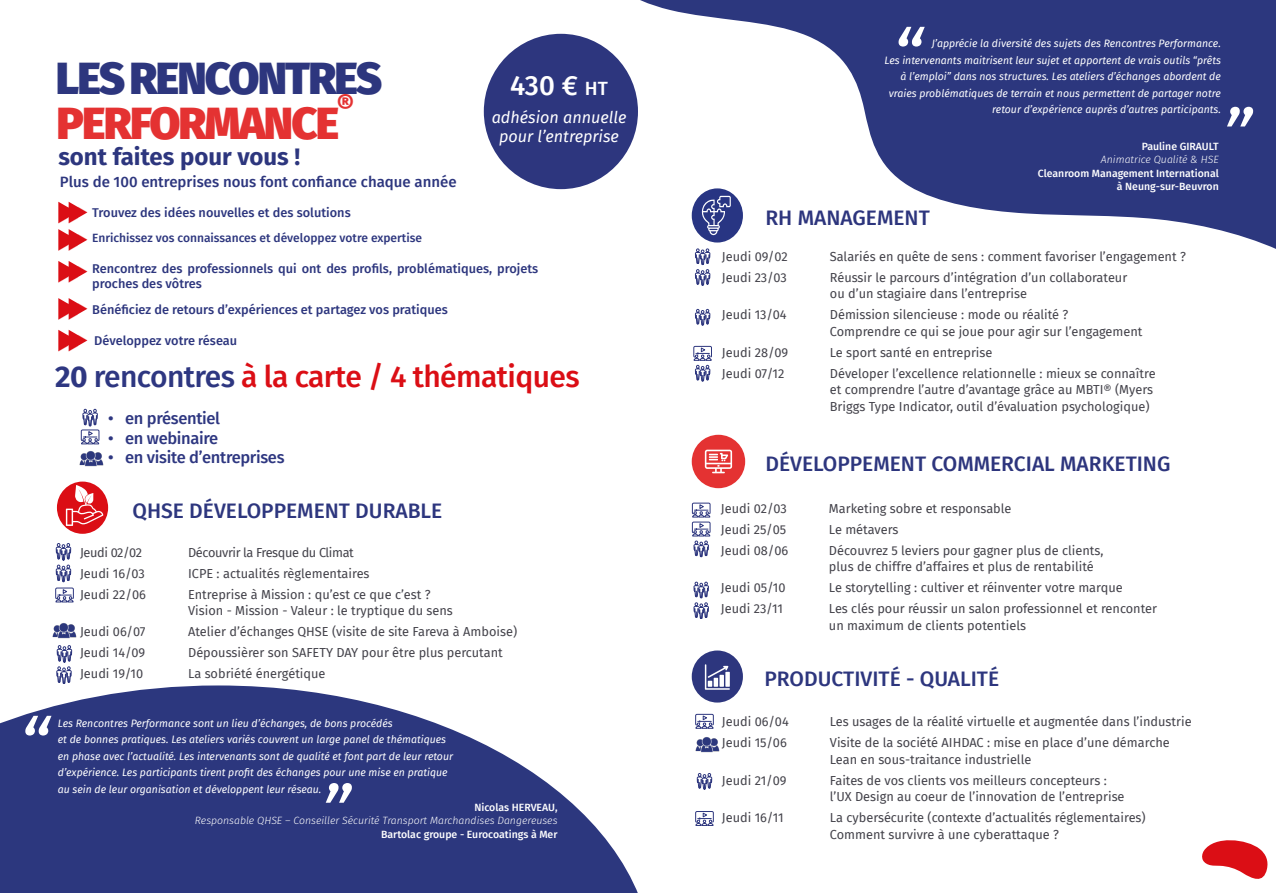
<style>
.page{position:relative;width:1276px;height:893px;background:#fff}
.page>*{position:absolute;margin:0;border:0;box-sizing:border-box;transform-origin:0 0}
.t1{font:italic 75px "Fira Sans";color:#fff}
.t2{font:800 45px "Fira Sans";letter-spacing:-.04em;color:#2d367e}
.t3{font:800 45px "Fira Sans";letter-spacing:-.04em;color:#e43232}
.t4{font:500 30px "Fira Sans";letter-spacing:-.02em;color:#db0e15}
.t5{font:500 27.6px "Fira Sans";color:#fff}
.t6{font:800 26.25px "Fira Sans";color:#e43232}
.t7{font:700 24px "Fira Sans";color:#2d367e}
.t8{font:500 21px "Fira Sans";color:#2d367e}
.t9{font:500 21px "Fira Sans";color:#2d357d}
.t10{font:500 16.5px "Fira Sans";letter-spacing:-.02em;color:#2e3781}
.t11{font:italic 16.2px/19.4px "Fira Sans";color:#fff;text-align:center}
.t12{font:500 15px "Fira Sans";color:#2d367e}
.t13{font:12.75px/16.5px "Fira Sans";color:#43424a}
.t14{font:500 12.75px/15px "Fira Sans";color:#2d367e}
.t15{font:12.75px "Fira Sans";letter-spacing:-.03em;color:#43424a}
.t16{font:500 12px "Fira Sans";color:#2d367e}
.t17{font:italic 10.5px/16.5px "Fira Sans";color:#fff}
.t18{font:500 10.5px/13.5px "Fira Sans";color:#fff;text-align:right}
.t19{font:italic 300 10.5px "Fira Sans";color:#fff}
.s1{font-size:19.2px}
.s2{font-weight:700;color:#2e3781}
.s3{color:#2e3781}
.s4{color:#2d367e}
</style>
<div class="page">
<div style="left:692px;top:650px;width:51px;height:53px;background:#2d367e;border-radius:50%"></div>
<svg style="left:705px;top:664px;width:25px;height:26px"></svg>
<div style="left:692px;top:435px;width:53px;height:53px;background:#e43232;border-radius:50%"></div>
<svg style="left:705px;top:450px;width:27px;height:23px"></svg>
<svg style="left:1202px;top:840px;width:66px;height:39px"></svg>
<svg style="left:58px;top:202px;width:29px;height:21px"></svg>
<svg style="left:58px;top:261px;width:29px;height:21px"></svg>
<svg style="left:58px;top:330px;width:29px;height:21px"></svg>
<svg style="left:58px;top:229px;width:29px;height:22px"></svg>
<svg style="left:58px;top:298px;width:29px;height:22px"></svg>
<div style="left:484px;top:34px;width:154px;height:155px;background:#2d367e;border-radius:50%"></div>
<svg style="left:694px;top:257px;width:16px;height:29px"></svg>
<svg style="left:694px;top:309px;width:16px;height:17px"></svg>
<svg style="left:693px;top:346px;width:19px;height:36px"></svg>
<svg style="left:691px;top:502px;width:20px;height:56px"></svg>
<svg style="left:693px;top:581px;width:16px;height:38px"></svg>
<svg style="left:695px;top:714px;width:19px;height:15px"></svg>
<svg style="left:695px;top:811px;width:19px;height:15px"></svg>
<svg style="left:696px;top:773px;width:16px;height:17px"></svg>
<div style="left:57px;top:482px;width:51px;height:52px;background:#db0e15;border-radius:50%"></div>
<svg style="left:66px;top:485px;width:37px;height:41px"></svg>
<svg style="left:618px;top:0;width:658px;height:257px;fill:#2c377e"></svg>
<svg style="left:55px;top:543px;width:19px;height:60px"></svg>
<svg style="left:81px;top:409px;width:19px;height:36px"></svg>
<img style="left:79px;top:451px;width:25px;height:16px">
<img style="left:52px;top:623px;width:25px;height:16px">
<img style="left:695px;top:737px;width:25px;height:16px">
<svg style="left:0;top:685px;width:638px;height:208px;fill:#2c377e"></svg>
<svg style="left:56px;top:645px;width:16px;height:54px"></svg>
<h2 class="t2" style="left:56px;top:38px;width:328px">LES RENCONTRES</h2>
<h3 class="t6" style="left:337px;top:82px;width:18px">®</h3>
<h2 class="t3" style="left:57px;top:83px;width:284px">PERFORMANCE</h2>
<h3 class="t7" style="left:58px;top:136px;width:243px">sont faites pour vous !</h3>
<p class="t12" style="left:60px;top:170px;width:398px">Plus de 100 entreprises nous font confiance chaque année</p>
<h3 class="t5" style="left:510px;top:63px;width:99px">430 € <span class="s1">HT</span></h3>
<p class="t11" style="left:492px;top:107px;width:136px">adhésion annuelle pour l’entreprise</p>
<p class="t14" style="left:92px;top:204px;width:260px">Trouvez des idées nouvelles et des solutions</p>
<p class="t16" style="left:92px;top:229px;width:331px">Enrichissez vos connaissances et développez votre expertise</p>
<p class="t14" style="left:92px;top:260px;width:448px">Rencontrez des professionnels qui ont des profils, problématiques, projets proches des vôtres</p>
<p class="t14" style="left:92px;top:301px;width:357px">Bénéficiez de retours d’expériences et partagez vos pratiques</p>
<p class="t14" style="left:94px;top:332px;width:144px">Développez votre réseau</p>
<h3 class="t4" style="left:55px;top:352px;width:526px"><span class="s2">20</span> <span class="s3">rencontres</span> à la carte / 4 thématiques</h3>
<p class="t10" style="left:108px;top:405px;width:113px">• en présentiel</p>
<p class="t10" style="left:108px;top:425px;width:112px">• en webinaire</p>
<p class="t10" style="left:108px;top:444px;width:178px">• en visite d’entreprises</p>
<h3 class="t8" style="left:132px;top:493px;width:311px">QHSE DÉVELOPPEMENT DURABLE</h3>
<p class="t15" style="left:80px;top:542px;width:64px">Jeudi 02/02</p>
<p class="t15" style="left:188px;top:542px;width:167px">Découvrir la Fresque du Climat</p>
<p class="t13" style="left:80px;top:564px;width:66px">Jeudi 16/03</p>
<p class="t13" style="left:188px;top:564px;width:183px">ICPE : actualités règlementaires</p>
<p class="t13" style="left:80px;top:585px;width:67px">Jeudi 22/06</p>
<p class="t13" style="left:188px;top:585px;width:266px">Entreprise à Mission : qu’est ce que c’est ?<br>Vision - Mission - Valeur : le tryptique du sens</p>
<p class="t13" style="left:80px;top:623px;width:67px">Jeudi 06/07</p>
<p class="t13" style="left:188px;top:623px;width:330px">Atelier d’échanges QHSE (visite de site Fareva à Amboise)</p>
<p class="t13" style="left:80px;top:644px;width:67px">Jeudi 14/09</p>
<p class="t13" style="left:188px;top:644px;width:316px">Dépoussièrer son SAFETY DAY pour être plus percutant</p>
<p class="t13" style="left:80px;top:665px;width:65px">Jeudi 19/10</p>
<p class="t13" style="left:188px;top:665px;width:139px">La sobriété énergétique</p>
<h1 class="t1" style="left:19px;top:690px;width:31px">“</h1>
<p class="t17" style="left:58px;top:714px;width:397px">Les Rencontres Performance sont un lieu d’échanges, de bons procédés<br>et de bonnes pratiques. Les ateliers variés couvrent un large panel de thématiques en phase avec l’actualité. Les intervenants sont de qualité et font part de leur retour d’expérience. Les participants tirent profit des échanges pour une mise en pratique au sein de leur organisation et développent leur réseau.</p>
<h1 class="t1" style="left:358px;top:828px;width:31px;rotate:-180deg">“</h1>
<p class="t18" style="left:474px;top:800px;width:85px">Nicolas HERVEAU,</p>
<p class="t19" style="left:195px;top:813px;width:364px">Responsable QHSE – Conseiller Sécurité Transport Marchandises Dangereuses</p>
<p class="t18" style="left:381px;top:827px;width:178px">Bartolac groupe - Eurocoatings à Mer</p>
<h1 class="t1" style="left:892px;top:1px;width:31px">“</h1>
<p class="t17" style="left:884px;top:35px;width:338px;text-align:right">J’apprécie la diversité des sujets des Rencontres Performance.<br>Les intervenants maitrisent leur sujet et apportent de vrais outils “prêts à l’emploi” dans nos structures. Les ateliers d’échanges abordent de vraies problématiques de terrain et nous permettent de partager notre retour d’expérience auprès d’autres participants.</p>
<h1 class="t1" style="left:1259px;top:152px;width:31px;rotate:-180deg">“</h1>
<h3 class="t9" style="left:765px;top:201px;width:166px">RH MANAGEMENT</h3>
<p class="t18" style="left:1141px;top:139px;width:79px">Pauline GIRAULT</p>
<p class="t19" style="left:1101px;top:152px;width:119px">Animatrice Qualité &amp; HSE</p>
<p class="t18" style="left:1038px;top:166px;width:182px">Cleanroom Management International à Neung-sur-Beuvron</p>
<p class="t13" style="left:722px;top:247px;width:67px">Jeudi 09/02</p>
<p class="t13" style="left:830px;top:247px;width:357px">Salariés en quête de sens : comment favoriser l’engagement ?</p>
<p class="t13" style="left:722px;top:268px;width:67px">Jeudi 23/03</p>
<p class="t13" style="left:830px;top:268px;width:299px">Réussir le parcours d’intégration d’un collaborateur ou d’un stagiaire dans l’entreprise</p>
<p class="t13" style="left:722px;top:306px;width:66px">Jeudi 13/04</p>
<p class="t13" style="left:830px;top:306px;width:314px">Démission silencieuse : mode ou réalité ?<br>Comprendre ce qui se joue pour agir sur l’engagement</p>
<p class="t13" style="left:722px;top:343px;width:68px">Jeudi 28/09</p>
<p class="t13" style="left:830px;top:343px;width:164px">Le sport santé en entreprise</p>
<p class="t13" style="left:722px;top:364px;width:64px">Jeudi 07/12</p>
<p class="t13" style="left:830px;top:364px;width:327px">Déveloper l’excellence relationnelle : mieux se connaître et comprendre l’autre d’avantage grâce au MBTI® (Myers<br>Briggs Type Indicator, outil d’évaluation psychologique)</p>
<h3 class="t9" style="left:765px;top:447px;width:406px"><span class="s4">DÉVELOPPEMENT</span> COMMERCIAL MARKETING</h3>
<p class="t13" style="left:721px;top:500px;width:67px">Jeudi 02/03</p>
<p class="t13" style="left:829px;top:500px;width:184px">Marketing sobre et responsable</p>
<p class="t13" style="left:721px;top:521px;width:67px">Jeudi 25/05</p>
<p class="t13" style="left:829px;top:521px;width:71px">Le métavers</p>
<p class="t13" style="left:721px;top:542px;width:69px">Jeudi 08/06</p>
<p class="t13" style="left:829px;top:542px;width:276px">Découvrez 5 leviers pour gagner plus de clients, plus de chiffre d’affaires et plus de rentabilité</p>
<p class="t13" style="left:721px;top:579px;width:66px">Jeudi 05/10</p>
<p class="t13" style="left:829px;top:579px;width:295px">Le storytelling : cultiver et réinventer votre marque</p>
<p class="t13" style="left:721px;top:600px;width:63px">Jeudi 23/11</p>
<p class="t13" style="left:829px;top:600px;width:329px">Les clés pour réussir un salon professionnel et renconter un maximum de clients potentiels</p>
<h3 class="t8" style="left:764px;top:662px;width:236px">PRODUCTIVITÉ - QUALITÉ</h3>
<p class="t13" style="left:722px;top:713px;width:68px">Jeudi 06/04</p>
<p class="t13" style="left:830px;top:713px;width:363px">Les usages de la réalité virtuelle et augmentée dans l’industrie</p>
<p class="t13" style="left:722px;top:734px;width:66px">Jeudi 15/06</p>
<p class="t13" style="left:830px;top:734px;width:341px">Visite de la société AIHDAC : mise en place d’une démarche<br>Lean en sous-traitance industrielle</p>
<p class="t13" style="left:722px;top:771px;width:66px">Jeudi 21/09</p>
<p class="t13" style="left:830px;top:771px;width:296px">Faites de vos clients vos meilleurs concepteurs : l’UX Design au coeur de l’innovation de l’entreprise</p>
<p class="t13" style="left:722px;top:809px;width:63px">Jeudi 16/11</p>
<p class="t13" style="left:830px;top:809px;width:317px">La cybersécurite (contexte d’actualités réglementaires)<br>Comment survivre à une cyberattaque ?</p>
</div>
